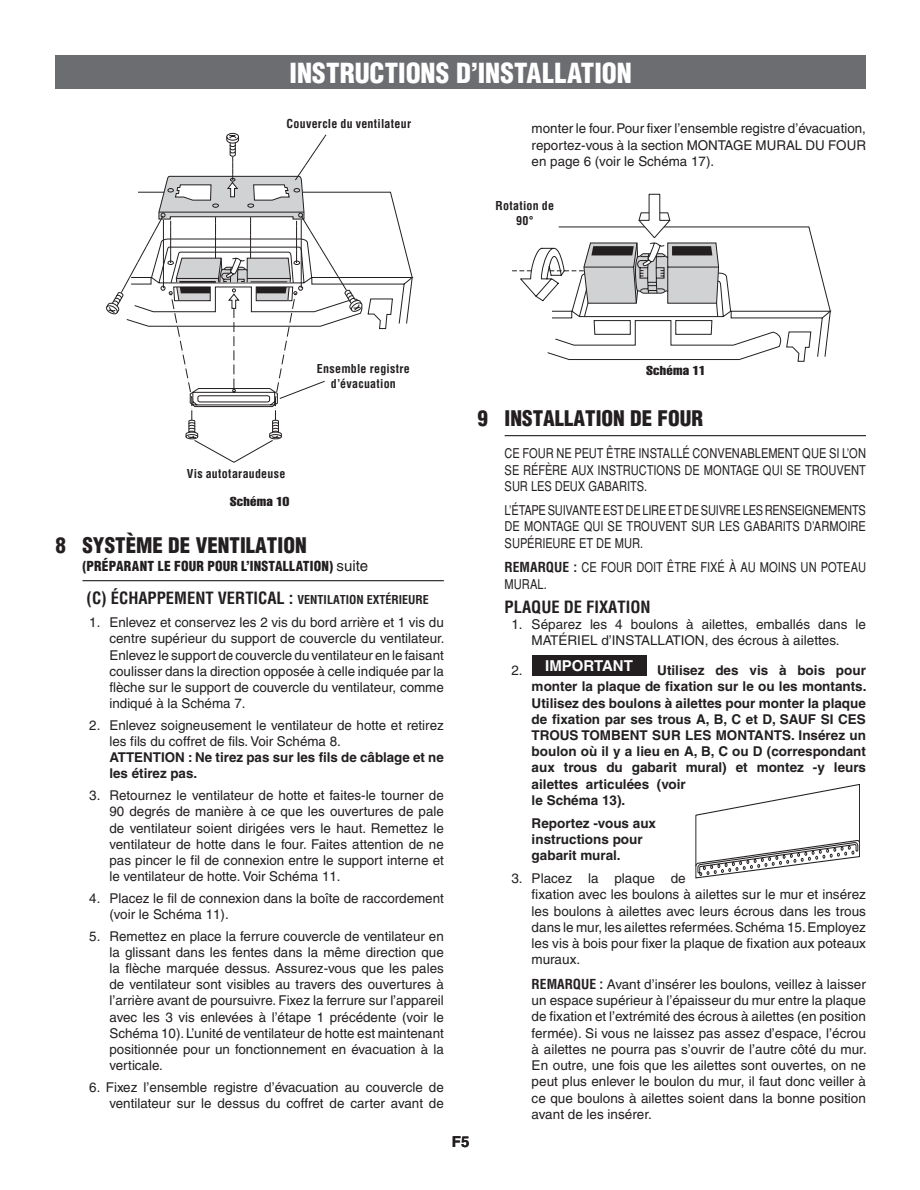
<style>
.page{position:relative;width:920px;height:1190px;background:#fff}
.page>*{position:absolute;margin:0;border:0;box-sizing:border-box;transform-origin:0 0}
.t1{font:900 condensed 27px "Helvetica";color:#fff}
.t2{font:900 condensed 21px "Helvetica";color:#231f20}
.t3{font:700 condensed 16.5px "Helvetica";color:#231f20}
.t4{font:700 15px "Helvetica";color:#fff}
.t5{font:700 15px "Helvetica";color:#231f20}
.t6{font:13.5px/16.2px "Helvetica";color:#231f20;text-align:justify}
.t7{font:700 13.5px/16.2px "Helvetica";color:#231f20}
.t8{font:condensed 13.5px/16.5px "Helvetica";color:#231f20;text-align:justify}
.t9{font:900 condensed 13.5px "Helvetica";letter-spacing:.015em;color:#231f20}
.t10{font:extra-condensed 12.75px "Helvetica";letter-spacing:.015em;color:#231f20;scale:1.18 1}
.t11{font:700 condensed 12px/14.4px "Helvetica";letter-spacing:.02em;color:#231f20;text-align:center}
.s1{font-weight:400;font-stretch:normal;font-size:15px}
.s2{font-size:12px}
.s3{font-weight:700}
.s4{font-weight:700;font-stretch:condensed}
</style>
<div class="page">
<svg style="left:695px;top:784px;width:165px;height:94px"></svg>
<svg style="left:512px;top:194px;width:319px;height:167px"></svg>
<svg style="left:106px;top:133px;width:307px;height:330px"></svg>
<div style="left:55px;top:55px;width:810px;height:34px;background:#6c6d70"></div>
<hr style="left:82px;top:580px;width:362px;height:1px;background:#231f20">
<hr style="left:504px;top:435px;width:361px;height:1px;background:#231f20">
<div style="left:531px;top:654px;width:115px;height:21px;background:#231f20"></div>
<h1 class="t1" style="left:289px;top:63px;width:343px">INSTRUCTIONS D’INSTALLATION</h1>
<p class="t11" style="left:286px;top:117px;width:126px">Couvercle du ventilateur</p>
<p class="t6" style="left:531px;top:122px;width:336px">monter le four. Pour fixer l’ensemble registre d’évacuation, reportez-vous à la section MONTAGE MURAL DU FOUR en page 6 (voir le Schéma 17).</p>
<p class="t11" style="left:495px;top:200px;width:60px">Rotation de<br>90°</p>
<p class="t11" style="left:317px;top:362px;width:94px">Ensemble registre d’évacuation</p>
<p class="t10" style="left:646px;top:366px;width:52px">Schéma 11</p>
<p class="t11" style="left:187px;top:467px;width:100px">Vis autotaraudeuse</p>
<p class="t10" style="left:230px;top:496px;width:52px">Schéma 10</p>
<h2 class="t2" style="left:55px;top:537px;width:253px">8 SYSTÈME DE VENTILATION</h2>
<p class="t9" style="left:82px;top:561px;width:287px">(PRÉPARANT LE FOUR POUR L’INSTALLATION) <span class="s1">suite</span></p>
<p class="t3" style="left:87px;top:591px;width:343px">(C) ÉCHAPPEMENT VERTICAL : <span class="s2">VENTILATION EXTÉRIEURE</span></p>
<p class="t6" style="left:109px;top:615px;width:336px;text-indent:-20px">1. Enlevez et conservez les 2 vis du bord arrière et 1 vis du centre supérieur du support de couvercle du ventilateur.<br>Enlevez le support de couvercle du ventilateur en le faisant coulisser dans la direction opposée à celle indiquée par la flèche sur le support de couvercle du ventilateur, comme indiqué à la Schéma 7.</p>
<p class="t6" style="left:109px;top:718px;width:336px;text-indent:-20px">2. Enlevez soigneusement le ventilateur de hotte et retirez les fils du coffret de fils. Voir Schéma 8.</p>
<p class="t7" style="left:109px;top:750px;width:336px">ATTENTION : Ne tirez pas sur les fils de câblage et ne les étirez pas.</p>
<p class="t6" style="left:109px;top:788px;width:336px;text-indent:-20px">3. Retournez le ventilateur de hotte et faites-le tourner de 90 degrés de manière à ce que les ouvertures de pale de ventilateur soient dirigées vers le haut. Remettez le ventilateur de hotte dans le four. Faites attention de ne pas pincer le fil de connexion entre le support interne et le ventilateur de hotte. Voir Schéma 11.</p>
<p class="t6" style="left:109px;top:891px;width:336px;text-indent:-20px">4. Placez le fil de connexion dans la boîte de raccordement (voir le Schéma 11).</p>
<p class="t6" style="left:109px;top:928px;width:336px;text-indent:-20px">5. Remettez en place la ferrure couvercle de ventilateur en la glissant dans les fentes dans la même direction que la flèche marquée dessus. Assurez-vous que les pales de ventilateur sont visibles au travers des ouvertures à l’arrière avant de poursuivre. Fixez la ferrure sur l’appareil avec les 3 vis enlevées à l’étape 1 précédente (voir le Schéma 10). L’unité de ventilateur de hotte est maintenant positionnée pour un fonctionnement en évacuation à la verticale.</p>
<p class="t6" style="left:89px;top:1080px;width:356px;text-align:right">6. Fixez l’ensemble registre d’évacuation au couvercle de ventilateur sur le dessus du coffret de carter avant de</p>
<p class="t5" style="left:452px;top:1136px;width:19px">F5</p>
<h2 class="t2" style="left:477px;top:410px;width:227px">9 INSTALLATION DE FOUR</h2>
<p class="t8" style="left:504px;top:446px;width:363px">CE FOUR NE PEUT ÊTRE INSTALLÉ CONVENABLEMENT QUE SI L’ON SE RÉFÈRE AUX INSTRUCTIONS DE MONTAGE QUI SE TROUVENT SUR LES DEUX GABARITS.</p>
<p class="t8" style="left:504px;top:503px;width:363px">L’ÉTAPE SUIVANTE EST DE LIRE ET DE SUIVRE LES RENSEIGNEMENTS DE MONTAGE QUI SE TROUVENT SUR LES GABARITS D’ARMOIRE SUPÉRIEURE ET DE MUR.</p>
<p class="t8" style="left:504px;top:560px;width:363px"><span class="s3">REMARQUE :</span> CE FOUR DOIT ÊTRE FIXÉ À AU MOINS UN POTEAU<br>MURAL.</p>
<p class="t3" style="left:504px;top:600px;width:147px">PLAQUE DE FIXATION</p>
<p class="t6" style="left:511px;top:617px;width:356px;text-align:center">1. Séparez les 4 boulons à ailettes, emballés dans le<br>MATÉRIEL d’INSTALLATION, des écrous à ailettes.</p>
<p class="t4" style="left:511px;top:660px;width:123px"><sub>2.</sub> IMPORTANT</p>
<p class="t7" style="left:531px;top:663px;width:336px;text-indent:126px">Utilisez des vis à bois pour monter la plaque de fixation sur le ou les montants.<br>Utilisez des boulons à ailettes pour monter la plaque de fixation par ses trous A, B, C et D, SAUF SI CES TROUS TOMBENT SUR LES MONTANTS. Insérez un boulon où il y a lieu en A, B, C ou D (correspondant aux trous du gabarit mural) et montez -y leurs ailettes articulées (voir<br>le Schéma 13).</p>
<p class="t7" style="left:531px;top:816px;width:126px">Reportez -vous aux instructions pour gabarit mural.</p>
<p class="t6" style="left:531px;top:871px;width:336px;text-align:left;text-indent:-20px">3. Placez la plaque de<br>fixation avec les boulons à ailettes sur le mur et insérez les boulons à ailettes avec leurs écrous dans les trous dans le mur, les ailettes refermées. Schéma 15. Employez les vis à bois pour fixer la plaque de fixation aux poteaux muraux.</p>
<p class="t6" style="left:531px;top:977px;width:336px"><span class="s4">REMARQUE :</span> Avant d’insérer les boulons, veillez à laisser un espace supérieur à l’épaisseur du mur entre la plaque de fixation et l’extrémité des écrous à ailettes (en position fermée). Si vous ne laissez pas assez d’espace, l’écrou à ailettes ne pourra pas s’ouvrir de l’autre côté du mur.<br>En outre, une fois que les ailettes sont ouvertes, on ne peut plus enlever le boulon du mur, il faut donc veiller à ce que boulons à ailettes soient dans la bonne position avant de les insérer.</p>
</div>
